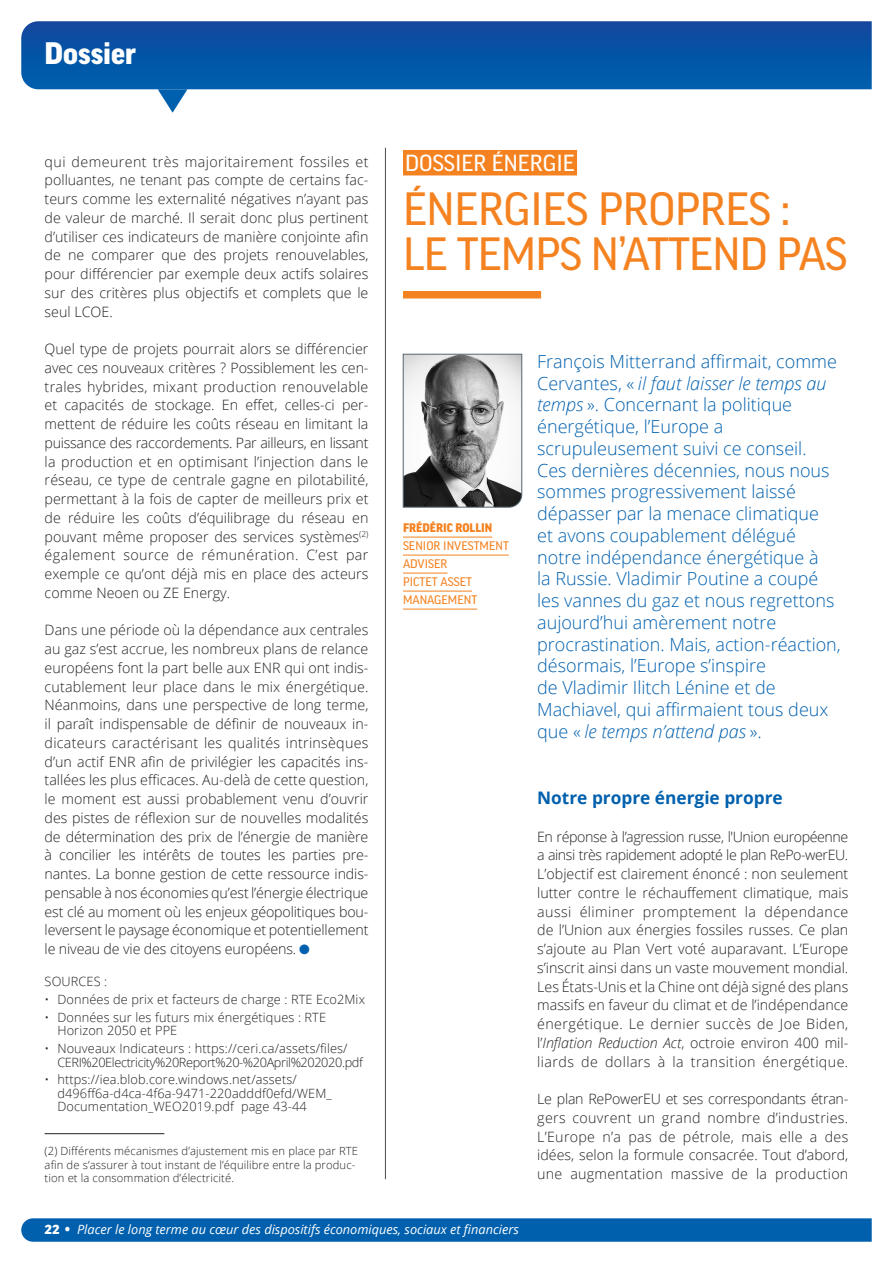
<style>
.page{position:relative;width:893px;height:1263px;background:#fff}
.page>*{position:absolute;margin:0;border:0;box-sizing:border-box;transform-origin:0 0}
.t1{font:45px/45px "Good OSF";letter-spacing:-.01em;color:#f58220}
.t2{font:900 30px "Good LF";color:#fff}
.t3{font:22.5px "Good OSF";color:#fff}
.t4{font:300 18px/21.8px "Open Sans";color:#0160ae}
.t5{font:700 17.25px "Open Sans";color:#0160ae}
.t6{font:300 14.25px/18.8px "Open Sans";color:#231f20;text-align:justify}
.t7{font:300 12.75px/13.5px "Open Sans";letter-spacing:.01em;color:#231f20}
.t8{font:300 12.75px/13.5px "Open Sans";letter-spacing:-.03em;color:#231f20}
.t9{font:italic 12.75px "Open Sans";color:#fff}
.t10{font:12px/18px "Good OSF";color:#f58220}
.t11{font:900 12px "Good OSF";color:#f58220}
.t12{font:300 11.25px/13.5px "Open Sans";letter-spacing:.01em;color:#231f20}
.s1{color:#0160ae}
.s2{font-style:italic}
.s3{font-family:"Good OSF";font-weight:900;font-style:normal;font-size:15.75px}
</style>
<div class="page">
<svg style="left:21px;top:1218px;width:851px;height:24px;background:#0864b0"></svg>
<svg style="left:21px;top:21px;width:851px;height:68px;background:#0854a6"></svg>
<svg style="left:158px;top:89px;width:29px;height:24px"></svg>
<hr style="left:45px;top:1133px;width:119px;height:1px;background:#231f20">
<div style="left:403px;top:150px;width:174px;height:25px;background:#f58220"></div>
<div style="left:403px;top:291px;width:138px;height:7px;background:#f58220"></div>
<svg style="left:403px;top:354px;width:119px;height:153px"></svg>
<hr style="left:403px;top:537px;width:89px;height:1px;background:#f58220">
<hr style="left:403px;top:555px;width:106px;height:1px;background:#f58220">
<hr style="left:403px;top:573px;width:44px;height:1px;background:#f58220">
<hr style="left:403px;top:591px;width:69px;height:1px;background:#f58220">
<hr style="left:403px;top:609px;width:74px;height:1px;background:#f58220">
<hr style="left:385px;top:148px;width:1px;height:1031px;background:#4b4c4d">
<h2 class="t2" style="left:45px;top:36px;width:93px">Dossier</h2>
<p class="t6" style="left:45px;top:152px;width:325px">qui demeurent très majoritairement fossiles et polluantes, ne tenant pas compte de certains fac&shy;teurs comme les externalité négatives n’ayant pas de valeur de marché. Il serait donc plus pertinent d’utiliser ces indicateurs de manière conjointe afin de ne comparer que des projets renouvelables, pour différencier par exemple deux actifs solaires sur des critères plus objectifs et complets que le seul LCOE.</p>
<p class="t6" style="left:45px;top:339px;width:325px">Quel type de projets pourrait alors se différencier avec ces nouveaux critères ? Possiblement les cen&shy;trales hybrides, mixant production renouvelable et capacités de stockage. En effet, celles-ci per&shy;mettent de réduire les coûts réseau en limitant la puissance des raccordements. Par ailleurs, en lissant la production et en optimisant l’injection dans le réseau, ce type de centrale gagne en pilotabilité, permettant à la fois de capter de meilleurs prix et de réduire les coûts d’équilibrage du réseau en pouvant même proposer des services systèmes<sup>(2) </sup>également source de rémunération. C’est par exemple ce qu’ont déjà mis en place des acteurs comme Neoen ou ZE Energy.</p>
<p class="t6" style="left:45px;top:620px;width:325px">Dans une période où la dépendance aux centrales au gaz s’est accrue, les nombreux plans de relance européens font la part belle aux ENR qui ont indis&shy;cutablement leur place dans le mix énergétique.<br>Néanmoins, dans une perspective de long terme, il paraît indispensable de définir de nouveaux in&shy;dicateurs caractérisant les qualités intrinsèques d’un actif ENR afin de privilégier les capacités ins&shy;tallées les plus efficaces. Au-delà de cette question, le moment est aussi probablement venu d’ouvrir des pistes de réflexion sur de nouvelles modalités de détermination des prix de l’énergie de manière à concilier les intérêts de toutes les parties pre&shy;nantes. La bonne gestion de cette ressource indis&shy;pensable à nos économies qu’est l’énergie électrique est clé au moment où les enjeux géopolitiques bou&shy;leversent le paysage économique et potentiellement le niveau de vie des citoyens européens. <span class="s1">●</span></p>
<p class="t7" style="left:45px;top:975px;width:64px">SOURCES :</p>
<p class="t7" style="left:45px;top:992px;width:322px">• Données de prix et facteurs de charge : RTE Eco2Mix</p>
<p class="t7" style="left:57px;top:1010px;width:270px;text-indent:-13px">• Données sur les futurs mix énergétiques : RTE<br>Horizon 2050 et PPE</p>
<p class="t8" style="left:57px;top:1041px;width:307px;text-indent:-13px">• Nouveaux Indicateurs : https://ceri.ca/assets/files/<br>CERI%20Electricity%20Report%20-%20April%202020.pdf</p>
<p class="t7" style="left:57px;top:1073px;width:276px;text-indent:-13px">• https://iea.blob.core.windows.net/assets/ d496ff6a-d4ca-4f6a-9471-220adddf0efd/WEM_<br>Documentation_WEO2019.pdf page 43-44</p>
<p class="t12" style="left:45px;top:1144px;width:315px">(2) Différents mécanismes d’ajustement mis en place par RTE afin de s’assurer à tout instant de l’équilibre entre la produc&shy;tion et la consommation d’électricité.</p>
<h3 class="t3" style="left:405px;top:151px;width:171px">DOSSIER ÉNERGIE</h3>
<h1 class="t1" style="left:403px;top:186px;width:446px">ÉNERGIES PROPRES :<br>LE TEMPS N’ATTEND PAS</h1>
<p class="t11" style="left:403px;top:521px;width:91px">FRÉDÉRIC ROLLIN</p>
<p class="t10" style="left:403px;top:537px;width:107px">SENIOR INVESTMENT<br>ADVISER<br>PICTET ASSET<br>MANAGEMENT</p>
<p class="t4" style="left:537px;top:350px;width:305px">François Mitterrand affirmait, comme Cervantes, « <span class="s2">il faut laisser le temps au temps</span> ». Concernant la politique énergétique, l’Europe a scrupuleusement suivi ce conseil.<br>Ces dernières décennies, nous nous sommes progressivement laissé dépasser par la menace climatique<br>et avons coupablement délégué notre indépendance énergétique à<br>la Russie. Vladimir Poutine a coupé les vannes du gaz et nous regrettons aujourd’hui amèrement notre procrastination. Mais, action-réaction, désormais, l’Europe s’inspire<br>de Vladimir Ilitch Lénine et de Machiavel, qui affirmaient tous deux que « <span class="s2">le temps n’attend pas</span> ».</p>
<p class="t5" style="left:537px;top:786px;width:247px">Notre propre énergie propre</p>
<p class="t6" style="left:537px;top:827px;width:313px">En réponse à l’agression russe, l'Union européenne a ainsi très rapidement adopté le plan RePo-werEU.<br>L’objectif est clairement énoncé : non seulement lutter contre le réchauffement climatique, mais aussi éliminer promptement la dépendance de l’Union aux énergies fossiles russes. Ce plan s’ajoute au Plan Vert voté auparavant. L’Europe s’inscrit ainsi dans un vaste mouvement mondial.<br>Les États-Unis et la Chine ont déjà signé des plans massifs en faveur du climat et de l’indépendance énergétique. Le dernier succès de Joe Biden, l’<span class="s2">Inflation Reduction Act</span>, octroie environ 400 mil&shy;liards de dollars à la transition énergétique.</p>
<p class="t6" style="left:537px;top:1089px;width:313px">Le plan RePowerEU et ses correspondants étran&shy;gers couvrent un grand nombre d’industries.<br>L’Europe n’a pas de pétrole, mais elle a des idées, selon la formule consacrée. Tout d’abord, une augmentation massive de la production</p>
<p class="t9" style="left:45px;top:1221px;width:476px"><span class="s3">22 •</span> Placer le long terme au cœur des dispositifs économiques, sociaux et financiers</p>
</div>
